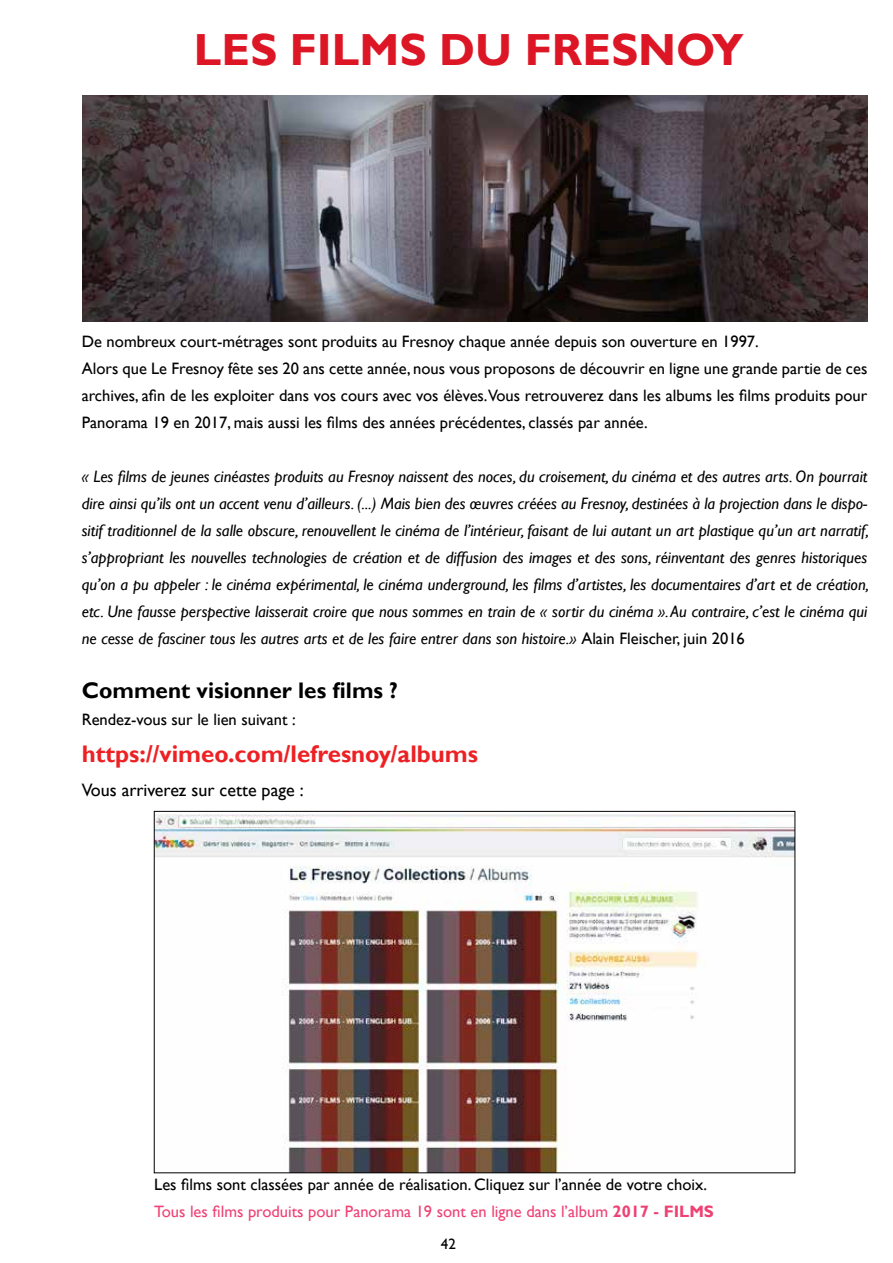
<style>
.page{position:relative;width:893px;height:1263px;background:#fff}
.page>*{position:absolute;margin:0;border:0;box-sizing:border-box;transform-origin:0 0}
.t1{font:700 45px "Gill Sans";color:#dd1626}
.t2{font:700 24px "Gill Sans";color:#ed2124}
.t3{font:700 22.5px "Gill Sans";color:#000}
.t4{font:18px "Gill Sans";color:#000}
.t5{font:italic 16.5px/27px "Gill Sans";color:#000;text-align:justify}
.t6{font:16.5px/27px "Gill Sans";color:#000}
.t7{font:15px "Gill Sans";color:#000}
.s1{font-style:normal}
.s2{color:#ef4274}
.s3{font-weight:700;color:#ef4274}
</style>
<div class="page">
<img style="left:83px;top:95px;width:784px;height:227px">
<img style="left:156px;top:814px;width:637px;height:357px">
<h1 class="t1" style="left:194px;top:23px;width:551px">LES FILMS DU FRESNOY</h1>
<p class="t6" style="left:82px;top:329px;width:787px">De nombreux court-métrages sont produits au Fresnoy chaque année depuis son ouverture en 1997.<br>Alors que Le Fresnoy fête ses 20 ans cette année, nous vous proposons de découvrir en ligne une grande partie de ces archives, afin de les exploiter dans vos cours avec vos élèves.Vous retrouverez dans les albums les films produits pour Panorama 19 en 2017, mais aussi les films des années précédentes, classés par année.</p>
<p class="t5" style="left:82px;top:463px;width:789px">« Les films de jeunes cinéastes produits au Fresnoy naissent des noces, du croisement, du cinéma et des autres arts. On pourrait dire ainsi qu’ils ont un accent venu d’ailleurs. (...) Mais bien des œuvres créées au Fresnoy, destinées à la projection dans le dispo&shy;sitif traditionnel de la salle obscure, renouvellent le cinéma de l’intérieur, faisant de lui autant un art plastique qu’un art narratif, s’appropriant les nouvelles technologies de création et de diffusion des images et des sons, réinventant des genres historiques qu’on a pu appeler : le cinéma expérimental, le cinéma underground, les films d’artistes, les documentaires d’art et de création, etc. Une fausse perspective laisserait croire que nous sommes en train de « sortir du cinéma ». Au contraire, c’est le cinéma qui ne cesse de fasciner tous les autres arts et de les faire entrer dans son histoire.» <span class="s1">Alain Fleischer, juin 2016</span></p>
<h3 class="t3" style="left:82px;top:677px;width:318px">Comment visionner les films ?</h3>
<p class="t6" style="left:82px;top:707px;width:216px">Rendez-vous sur le lien suivant :</p>
<h2 class="t2" style="left:82px;top:740px;width:398px">https://vimeo.com/lefresnoy/albums</h2>
<p class="t4" style="left:82px;top:780px;width:223px">Vous arriverez sur cette page :</p>
<p class="t6" style="left:154px;top:1171px;width:561px">Les films sont classées par année de réalisation. Cliquez sur l’année de votre choix.<br><span class="s2">Tous les films produits pour Panorama 19 sont en ligne dans l’album</span> <span class="s3">2017 - FILMS</span></p>
<p class="t7" style="left:441px;top:1235px;width:16px">42</p>
</div>
